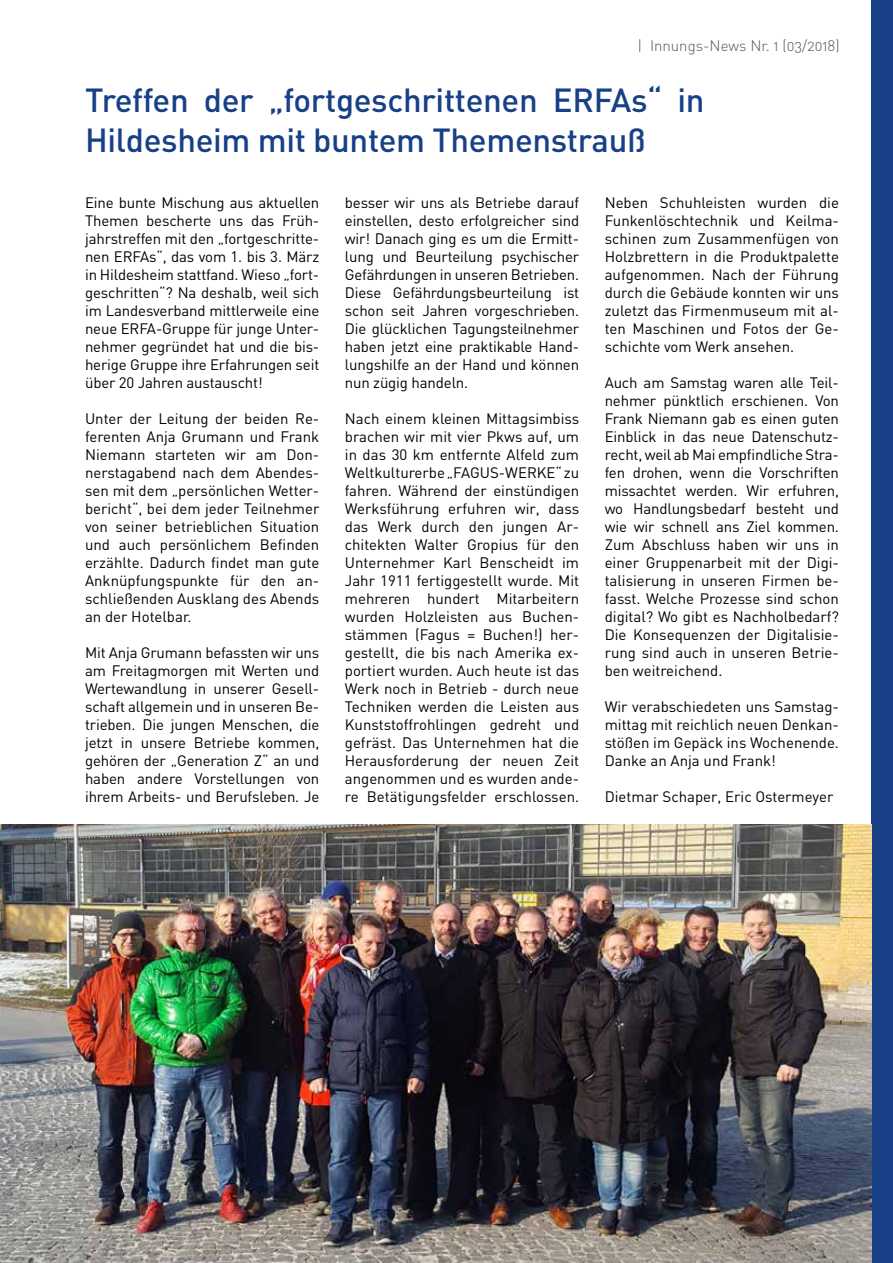
<style>
.page{position:relative;width:893px;height:1263px;background:#fff}
.page>*{position:absolute;margin:0;border:0;box-sizing:border-box;transform-origin:0 0}
.t1{font:500 33px/39.6px "DIN";letter-spacing:-.01em;color:#174087}
.t2{font:15px/18px "DIN";color:#000;text-align:justify}
.t3{font:15px "DIN Light Alternate";color:#575756}
</style>
<div class="page">
<div style="left:872px;top:0;width:21px;height:1263px;background:#174087"></div>
<img style="left:0;top:825px;width:872px;height:438px">
<p class="t3" style="left:638px;top:36px;width:204px">| Innungs-News Nr. 1 (03/2018)</p>
<h1 class="t1" style="left:85px;top:79px;width:621px">Treffen der „fortgeschrittenen ERFAs“ in<br>Hildesheim mit buntem Themenstrauß</h1>
<p class="t2" style="left:85px;top:193px;width:236px">Eine bunte Mischung aus aktuellen Themen bescherte uns das Früh&shy;jahrstreffen mit den „fortgeschritte&shy;nen ERFAs“, das vom 1. bis 3. März in Hildesheim stattfand. Wieso „fort&shy;geschritten“? Na deshalb, weil sich im Landesverband mittlerweile eine neue ERFA-Gruppe für junge Unter&shy;nehmer gegründet hat und die bis&shy;herige Gruppe ihre Erfahrungen seit über 20 Jahren austauscht!</p>
<p class="t2" style="left:85px;top:409px;width:236px">Unter der Leitung der beiden Re&shy;ferenten Anja Grumann und Frank Niemann starteten wir am Don&shy;nerstagabend nach dem Abendes&shy;sen mit dem „persönlichen Wetter&shy;bericht“, bei dem jeder Teilnehmer von seiner betrieblichen Situation und auch persönlichem Befinden erzählte. Dadurch findet man gute Anknüpfungspunkte für den an&shy;schließenden Ausklang des Abends an der Hotelbar.</p>
<p class="t2" style="left:85px;top:643px;width:236px">Mit Anja Grumann befassten wir uns am Freitagmorgen mit Werten und Wertewandlung in unserer Gesell&shy;schaft allgemein und in unseren Be&shy;trieben. Die jungen Menschen, die jetzt in unsere Betriebe kommen, gehören der „Generation Z“ an und haben andere Vorstellungen von ihrem Arbeits- und Berufsleben. Je</p>
<p class="t2" style="left:345px;top:193px;width:236px">besser wir uns als Betriebe darauf einstellen, desto erfolgreicher sind wir! Danach ging es um die Ermitt&shy;lung und Beurteilung psychischer Gefährdungen in unseren Betrieben.<br>Diese Gefährdungsbeurteilung ist schon seit Jahren vorgeschrieben.<br>Die glücklichen Tagungsteilnehmer haben jetzt eine praktikable Hand&shy;lungshilfe an der Hand und können nun zügig handeln.</p>
<p class="t2" style="left:345px;top:409px;width:236px">Nach einem kleinen Mittagsimbiss brachen wir mit vier Pkws auf, um in das 30 km entfernte Alfeld zum Weltkulturerbe „FAGUS-WERKE“ zu fahren. Während der einstündigen Werksführung erfuhren wir, dass das Werk durch den jungen Ar&shy;chitekten Walter Gropius für den Unternehmer Karl Benscheidt im Jahr 1911 fertiggestellt wurde. Mit mehreren hundert Mitarbeitern wurden Holzleisten aus Buchen&shy;stämmen (Fagus = Buchen!) her&shy;gestellt, die bis nach Amerika ex&shy;portiert wurden. Auch heute ist das Werk noch in Betrieb - durch neue Techniken werden die Leisten aus Kunststoffrohlingen gedreht und gefräst. Das Unternehmen hat die Herausforderung der neuen Zeit angenommen und es wurden ande&shy;re Betätigungsfelder erschlossen.</p>
<p class="t2" style="left:605px;top:193px;width:236px">Neben Schuhleisten wurden die Funkenlöschtechnik und Keilma&shy;schinen zum Zusammenfügen von Holzbrettern in die Produktpalette aufgenommen. Nach der Führung durch die Gebäude konnten wir uns zuletzt das Firmenmuseum mit al&shy;ten Maschinen und Fotos der Ge&shy;schichte vom Werk ansehen.</p>
<p class="t2" style="left:605px;top:373px;width:236px">Auch am Samstag waren alle Teil&shy;nehmer pünktlich erschienen. Von Frank Niemann gab es einen guten Einblick in das neue Datenschutz&shy;recht, weil ab Mai empfindliche Stra&shy;fen drohen, wenn die Vorschriften missachtet werden. Wir erfuhren, wo Handlungsbedarf besteht und wie wir schnell ans Ziel kommen.<br>Zum Abschluss haben wir uns in einer Gruppenarbeit mit der Digi&shy;talisierung in unseren Firmen be&shy;fasst. Welche Prozesse sind schon digital? Wo gibt es Nachholbedarf?<br>Die Konsequenzen der Digitalisie&shy;rung sind auch in unseren Betrie&shy;ben weitreichend.</p>
<p class="t2" style="left:605px;top:697px;width:236px">Wir verabschiedeten uns Samstag&shy;mittag mit reichlich neuen Denkan&shy;stößen im Gepäck ins Wochenende.<br>Danke an Anja und Frank!</p>
<p class="t2" style="left:605px;top:787px;width:230px">Dietmar Schaper, Eric Ostermeyer</p>
</div>
